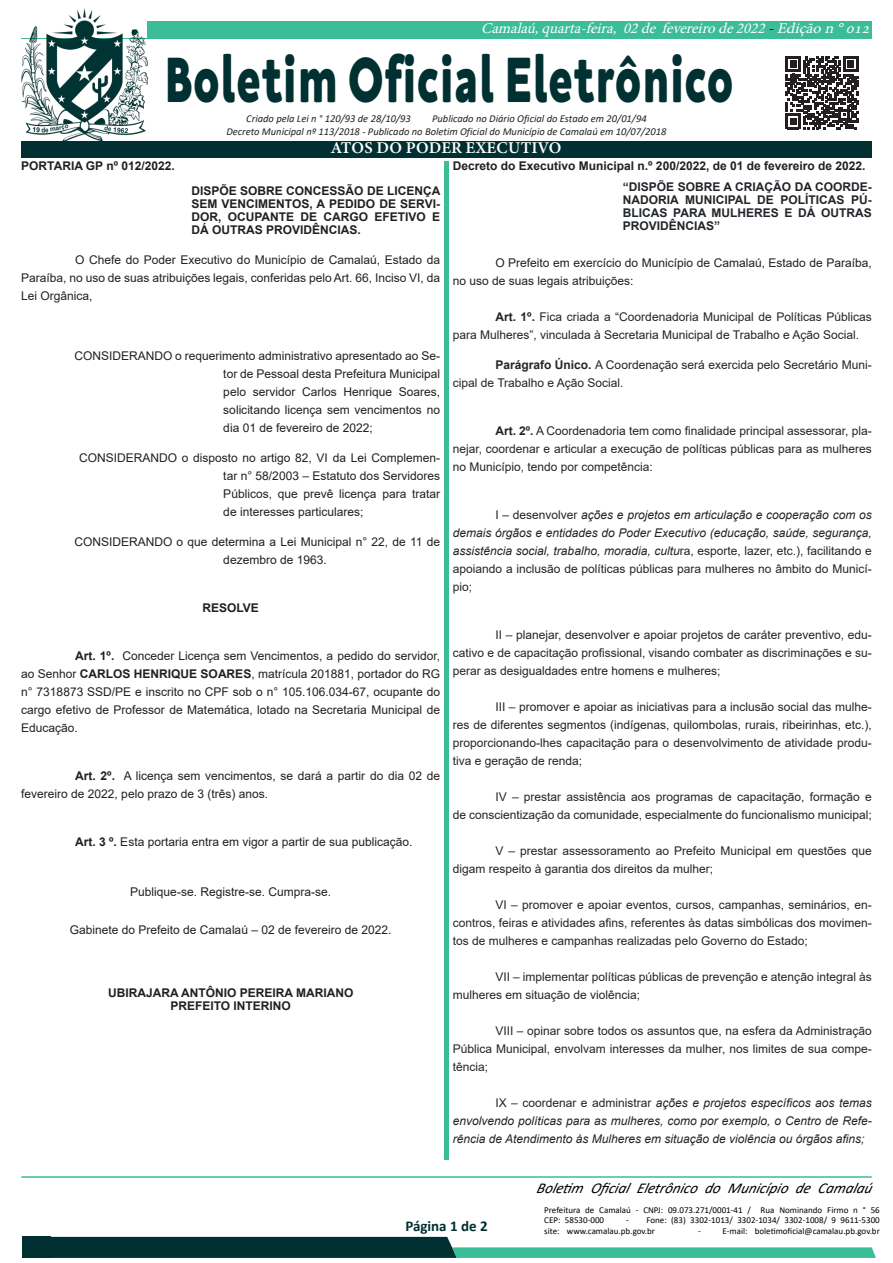
<style>
.page{position:relative;width:893px;height:1263px;background:#fff}
.page>*{position:absolute;margin:0;border:0;box-sizing:border-box;transform-origin:0 0}
.t1{font:800 65.55px "Neufreit";letter-spacing:.02em;color:#003031;scale:.71 1}
.t2{font:16.5px "Minion Variable Concept";letter-spacing:.01em;color:#fff}
.t3{font:italic 15px "Minion Pro";color:#fff}
.t4{font:italic 15px "Calibri";color:#000}
.t5{font:700 15px "Calibri";color:#003031}
.Normal__Web{font:12px/18px "Arial";color:#212529;text-align:justify}
.No_Spacing{font:12px/18px "Arial";color:#231f20;text-align:justify}
.Normal__Web-2{font:italic 12px/18px "Arial";color:#212529;text-align:justify}
.No_Spacing-2{font:700 12px/12.9px "Arial";color:#231f20;text-align:justify}
.Normal__Web-3{font:700 12px/12.9px "Arial";color:#212529;text-align:justify}
.t6{font:italic 10.5px "Calibri";color:#231f20}
.t7{font:9px/10.5px "Calibri";color:#000}
.s1{color:#000}
.s2{font-weight:700}
.s3{font-style:normal}
</style>
<div class="page">
<div style="left:21px;top:21px;width:851px;height:17px;background:#3bbd98"></div>
<hr style="left:21px;top:1176px;width:851px;height:2px;background:#3bbd98">
<div style="left:444px;top:48px;width:5px;height:1112px;background:#3bbd98"></div>
<svg style="left:51px;top:1237px;width:825px;height:21px"></svg>
<div style="left:22px;top:1237px;width:29px;height:21px;background:#003031"></div>
<div style="left:425px;top:40px;width:38px;height:121px;background:#fff"></div>
<div style="left:21px;top:141px;width:851px;height:16px;background:#003031"></div>
<svg style="left:786px;top:56px;width:72px;height:73px"></svg>
<img style="left:21px;top:9px;width:126px;height:132px">
<p class="t3" style="left:481px;top:18px;width:395px">Camalaú,quarta-feira, 02de fevereirode2022<span class="s1">-</span>Ediçãon°012</p>
<p class="t1" style="left:164px;top:40px;width:803px">Boletim Oficial Eletrônico</p>
<p class="t6" style="left:246px;top:111px;width:166px">Criado pela Lei n ° 120/93 de 28/10/93</p>
<p class="t6" style="left:432px;top:111px;width:216px">Publicado no Diário Oficial do Estado em 20/01/94</p>
<p class="t6" style="left:226px;top:124px;width:442px">Decreto Municipal nº 113/2018 - Publicado no Boletim Oficial do Município de Camalaú em 10/07/2018</p>
<p class="t2" style="left:332px;top:136px;width:231px">ATOS DO PODER EXECUTIVO</p>
<p class="No_Spacing-2" style="left:21px;top:160px;width:155px">PORTARIA GP nº 012/2022.</p>
<p class="No_Spacing-2" style="left:191px;top:185px;width:251px">DISPÕE SOBRE CONCESSÃO DE LICENÇA SEM VENCIMENTOS, A PEDIDO DE SERVI-DOR, OCUPANTE DE CARGO EFETIVO E DÁ OUTRAS PROVIDÊNCIAS.</p>
<p class="No_Spacing" style="left:21px;top:251px;width:420px;text-indent:54px">O Chefe do Poder Executivo do Município de Camalaú, Estado da Paraíba, no uso de suas atribuições legais, conferidas pelo Art. 66, Inciso VI, da Lei Orgânica,</p>
<p class="No_Spacing-2" style="left:453px;top:160px;width:414px">Decreto do Executivo Municipal n.º 200/2022, de 01 de fevereiro de 2022.</p>
<p class="Normal__Web-3" style="left:623px;top:180px;width:250px">“DISPÕE SOBRE A CRIAÇÃO DA COORDE-NADORIA MUNICIPAL DE POLÍTICAS PÚ-BLICAS PARA MULHERES E DÁ OUTRAS PROVIDÊNCIAS”</p>
<p class="No_Spacing" style="left:453px;top:254px;width:420px;text-indent:43px">O Prefeito em exercício do Município de Camalaú, Estado de Paraíba, no uso de suas legais atribuições:</p>
<p class="Normal__Web" style="left:453px;top:308px;width:420px;text-indent:43px"><span class="s2">Art. 1º.</span> Fica criada a “Coordenadoria Municipal de Políticas Públicas para Mulheres”, vinculada à Secretaria Municipal de Trabalho e Ação Social.</p>
<p class="Normal__Web" style="left:453px;top:356px;width:420px;text-indent:43px"><span class="s2">Parágrafo Único.</span> A Coordenação será exercida pelo Secretário Muni&shy;cipal de Trabalho e Ação Social.</p>
<p class="Normal__Web" style="left:453px;top:422px;width:420px;text-indent:43px"><span class="s2">Art. 2º.</span> A Coordenadoria tem como finalidade principal assessorar, pla&shy;nejar, coordenar e articular a execução de políticas públicas para as mulheres no Município, tendo por competência:</p>
<p class="Normal__Web-2" style="left:453px;top:506px;width:420px;text-indent:43px"><span class="s3">I – desenvolver</span> ações e projetos em articulação e cooperação com os demais órgãos e entidades do Poder Executivo (educação, saúde, segurança, assistência social, trabalho, moradia, cultu<span class="s3">ra, esporte, lazer, etc.), facilitando e apoiando a inclusão de políticas públicas para mulheres no âmbito do Municí&shy;pio;</span></p>
<p class="Normal__Web" style="left:453px;top:626px;width:420px;text-indent:43px">II – planejar, desenvolver e apoiar projetos de caráter preventivo, edu&shy;cativo e de capacitação profissional, visando combater as discriminações e su&shy;perar as desigualdades entre homens e mulheres;</p>
<p class="Normal__Web" style="left:453px;top:698px;width:420px;text-indent:43px">III – promover e apoiar as iniciativas para a inclusão social das mulhe&shy;res de diferentes segmentos (indígenas, quilombolas, rurais, ribeirinhas, etc.), proporcionando-lhes capacitação para o desenvolvimento de atividade produ&shy;tiva e geração de renda;</p>
<p class="Normal__Web" style="left:453px;top:788px;width:420px;text-align:right">IV – prestar assistência aos programas de capacitação, formação e<br>de conscientização da comunidade, especialmente do funcionalismo municipal;</p>
<p class="Normal__Web" style="left:453px;top:842px;width:420px;text-indent:43px">V – prestar assessoramento ao Prefeito Municipal em questões que digam respeito à garantia dos direitos da mulher;</p>
<p class="Normal__Web" style="left:453px;top:896px;width:420px;text-indent:43px">VI – promover e apoiar eventos, cursos, campanhas, seminários, en&shy;contros, feiras e atividades afins, referentes às datas simbólicas dos movimen&shy;tos de mulheres e campanhas realizadas pelo Governo do Estado;</p>
<p class="Normal__Web" style="left:453px;top:968px;width:420px;text-indent:43px">VII – implementar políticas públicas de prevenção e atenção integral às mulheres em situação de violência;</p>
<p class="Normal__Web" style="left:453px;top:1022px;width:420px;text-indent:43px">VIII – opinar sobre todos os assuntos que, na esfera da Administração Pública Municipal, envolvam interesses da mulher, nos limites de sua compe&shy;tência;</p>
<p class="Normal__Web-2" style="left:453px;top:1094px;width:420px;text-indent:43px"><span class="s3">IX – coordenar e administrar</span> ações e projetos específicos aos temas envolvendo políticas para as mulheres, como por exemplo, o Centro de Refe&shy;rência de Atendimento às Mulheres em situação de violência ou órgãos afins;</p>
<p class="No_Spacing" style="left:223px;top:347px;width:218px;text-indent:-149px">CONSIDERANDO o requerimento administrativo apresentado ao Se&shy;tor de Pessoal desta Prefeitura Municipal pelo servidor Carlos Henrique Soares, solicitando licença sem vencimentos no dia 01 de fevereiro de 2022;</p>
<p class="No_Spacing" style="left:223px;top:449px;width:218px;text-indent:-144px">CONSIDERANDO o disposto no artigo 82, VI da Lei Complemen&shy;tar n° 58/2003 – Estatuto dos Servidores Públicos, que prevê licença para tratar de interesses particulares;</p>
<p class="No_Spacing" style="left:223px;top:533px;width:218px;text-indent:-149px">CONSIDERANDO o que determina a Lei Municipal n° 22, de 11 de dezembro de 1963.</p>
<p class="No_Spacing-2" style="left:202px;top:602px;width:58px">RESOLVE</p>
<p class="No_Spacing" style="left:21px;top:647px;width:420px;text-indent:54px"><span class="s2">Art. 1º.</span> Conceder Licença sem Vencimentos, a pedido do servidor, ao Senhor <span class="s2">CARLOS HENRIQUE SOARES</span>, matrícula 201881, portador do RG n° 7318873 SSD/PE e inscrito no CPF sob o n° 105.106.034-67, ocupante do cargo efetivo de Professor de Matemática, lotado na Secretaria Municipal de Educação.</p>
<p class="No_Spacing" style="left:21px;top:767px;width:420px;text-indent:54px"><span class="s2">Art. 2º.</span> A licença sem vencimentos, se dará a partir do dia 02 de fevereiro de 2022, pelo prazo de 3 (três) anos.</p>
<p class="No_Spacing" style="left:75px;top:833px;width:339px"><span class="s2">Art. 3 º.</span> Esta portaria entra em vigor a partir de sua publicação.</p>
<p class="No_Spacing" style="left:130px;top:883px;width:202px">Publique-se. Registre-se. Cumpra-se.</p>
<p class="No_Spacing" style="left:70px;top:921px;width:323px">Gabinete do Prefeito de Camalaú – 02 de fevereiro de 2022.</p>
<p class="No_Spacing-2" style="left:108px;top:986px;width:247px;text-align:center">UBIRAJARA ANTÔNIO PEREIRA MARIANO<br>PREFEITO INTERINO</p>
<p class="t5" style="left:405px;top:1215px;width:84px">Página 1 de 2</p>
<p class="t4" style="left:536px;top:1178px;width:342px">Boletim Oficial Eletrônico do Município de Camalaú</p>
<p class="t7" style="left:544px;top:1204px;width:337px">Prefeitura de Camalaú - CNPJ: 09.073.271/0001-41 / Rua Nominando Firmo n ° 56<br>CEP: 58530-000</p>
<p class="t7" style="left:544px;top:1214px;width:337px;text-indent:82px">- Fone: (83) 3302-1013/ 3302-1034/ 3302-1008/ 9 9611-5300 site: www.camalau.pb.gov.br</p>
<p class="t7" style="left:698px;top:1225px;width:183px">- E-mail: boletimoficial@camalau.pb.gov.br</p>
</div>
